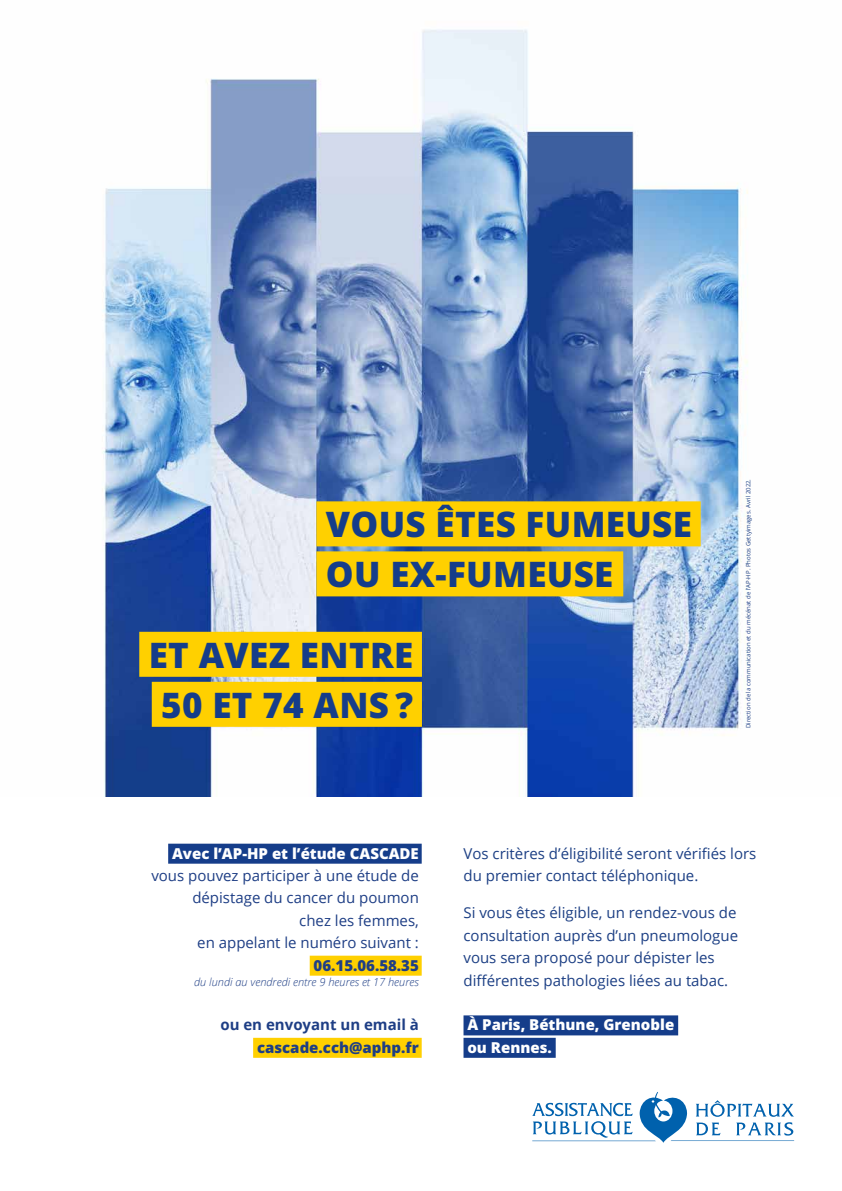
<style>
.page{position:relative;width:842px;height:1191px;background:#fff}
.page>*{position:absolute;margin:0;border:0;box-sizing:border-box;transform-origin:0 0}
.t1{font:800 35px/50px "Open Sans";letter-spacing:.01em;color:#153d8a}
.t2{font:15px/22.4px "Open Sans";color:#1c3f84}
.t3{font:15px/22.4px "Open Sans";color:#1e3e85;text-align:right}
.t4{font:800 15px/22.4px "Open Sans";color:#fff}
.t5{font:800 15px "Open Sans";color:#1e3e85}
.t6{font:700 15px "Open Sans";color:#1e3e85}
.t7{font:italic 300 11px "Open Sans";color:#1e3e85}
.t8{font:6px "Open Sans";color:#1c3f84}
</style>
<div class="page">
<img style="left:102px;top:29px;width:646px;height:767px">
<div style="left:316px;top:501px;width:385px;height:45px;background:#ffd000"></div>
<div style="left:316px;top:551px;width:307px;height:45px;background:#ffd000"></div>
<div style="left:139px;top:632px;width:283px;height:45px;background:#ffd000"></div>
<div style="left:152px;top:682px;width:270px;height:45px;background:#ffd000"></div>
<div style="left:168px;top:843px;width:254px;height:20px;background:#153d8a"></div>
<div style="left:310px;top:955px;width:112px;height:20px;background:#ffd000"></div>
<div style="left:253px;top:1037px;width:169px;height:20px;background:#ffd000"></div>
<div style="left:463px;top:1015px;width:215px;height:20px;background:#153d8a"></div>
<div style="left:463px;top:1037px;width:93px;height:20px;background:#153d8a"></div>
<svg style="left:532px;top:1092px;width:262px;height:50px"></svg>
<h1 class="t1" style="left:326px;top:499px;width:368px">VOUS ÊTES FUMEUSE<br>OU EX-FUMEUSE</h1>
<h1 class="t1" style="left:149px;top:629px;width:266px;text-align:center">ET AVEZ ENTRE<br>50 ET 74 ANS ?</h1>
<p class="t8" style="left:744px;top:728px;width:251px;rotate:-90deg">Direction de la communication et du mécénat de l’AP-HP. Photos Gettyimages. Avril 2022.</p>
<p class="t4" style="left:172px;top:841px;width:248px">Avec l’AP-HP et l’étude CASCADE</p>
<p class="t3" style="left:151px;top:864px;width:269px">vous pouvez participer à une étude de dépistage du cancer du poumon<br>chez les femmes,<br>en appelant le numéro suivant :</p>
<p class="t5" style="left:314px;top:955px;width:107px">06.15.06.58.35</p>
<p class="t7" style="left:194px;top:974px;width:226px">du lundi au vendredi entre 9 heures et 17 heures</p>
<p class="t6" style="left:220px;top:1014px;width:200px">ou en envoyant un email à</p>
<p class="t5" style="left:257px;top:1037px;width:163px">cascade.cch@aphp.fr</p>
<p class="t2" style="left:463px;top:841px;width:294px">Vos critères d’éligibilité seront vérifiés lors du premier contact téléphonique.</p>
<p class="t2" style="left:463px;top:901px;width:276px">Si vous êtes éligible, un rendez-vous de consultation auprès d’un pneumologue vous sera proposé pour dépister les différentes pathologies liées au tabac.</p>
<p class="t4" style="left:467px;top:1013px;width:208px">À Paris, Béthune, Grenoble ou Rennes.</p>
</div>
